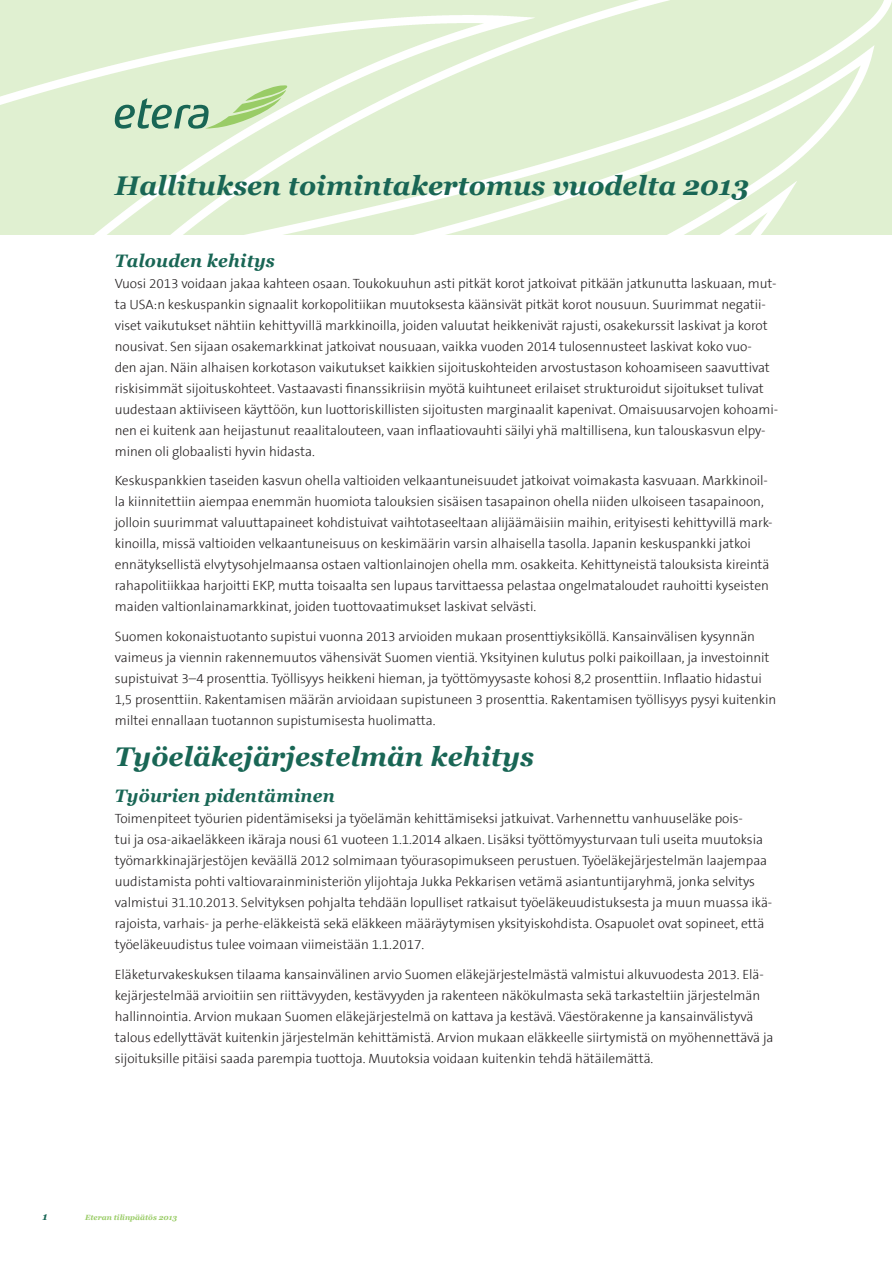
<style>
.page{position:relative;width:893px;height:1263px;background:#fff}
.page>*{position:absolute;margin:0;border:0;box-sizing:border-box;transform-origin:0 0}
.t1{font:italic 700 27px "Georgia";color:#196655}
.t2{font:italic 700 18px "Georgia";letter-spacing:.01em;color:#196655}
.t3{font:300 13.5px/21px "The Sans B3";letter-spacing:-.005em;color:#231f20}
.t4{font:italic 700 10.5px "Georgia";color:#196655}
.t5{font:italic 700 7.5px "Georgia";color:#9c6}
</style>
<div class="page">
<img style="left:1px;top:0;width:891px;height:235px">
<svg style="left:115px;top:85px;width:173px;height:44px;background:#bed9b5"></svg>
<h1 class="t1" style="left:115px;top:168px;width:636px">Hallituksen toimintakertomus vuodelta 2013</h1>
<h2 class="t2" style="left:115px;top:249px;width:162px">Talouden kehitys</h2>
<p class="t3" style="left:115px;top:273px;width:665px">Vuosi 2013 voidaan jakaa kahteen osaan. Toukokuuhun asti pitkät korot jatkoivat pitkään jatkunutta laskuaan, mut&shy;ta USA:n keskuspankin signaalit korkopolitiikan muutoksesta käänsivät pitkät korot nousuun. Suurimmat negatii&shy;viset vaikutukset nähtiin kehittyvillä markkinoilla, joiden valuutat heikkenivät rajusti, osakekurssit laskivat ja korot nousivat. Sen sijaan osakemarkkinat jatkoivat nousuaan, vaikka vuoden 2014 tulosennusteet laskivat koko vuo-<br>den ajan. Näin alhaisen korkotason vaikutukset kaikkien sijoituskohteiden arvostustason kohoamiseen saavuttivat riskisimmät sijoituskohteet. Vastaavasti finanssikriisin myötä kuihtuneet erilaiset strukturoidut sijoitukset tulivat uudestaan aktiiviseen käyttöön, kun luottoriskillisten sijoitusten marginaalit kapenivat. Omaisuusarvojen kohoami&shy;nen ei kuitenk aan heijastunut reaalitalouteen, vaan inflaatiovauhti säilyi yhä maltillisena, kun talouskasvun elpy&shy;minen oli globaalisti hyvin hidasta.</p>
<p class="t3" style="left:115px;top:471px;width:659px">Keskuspankkien taseiden kasvun ohella valtioiden velkaantuneisuudet jatkoivat voimakasta kasvuaan. Markkinoil&shy;la kiinnitettiin aiempaa enemmän huomiota talouksien sisäisen tasapainon ohella niiden ulkoiseen tasapainoon, jolloin suurimmat valuuttapaineet kohdistuivat vaihtotaseeltaan alijäämäisiin maihin, erityisesti kehittyvillä mark&shy;kinoilla, missä valtioiden velkaantuneisuus on keskimäärin varsin alhaisella tasolla. Japanin keskuspankki jatkoi ennätyksellistä elvytysohjelmaansa ostaen valtionlainojen ohella mm. osakkeita. Kehittyneistä talouksista kireintä rahapolitiikkaa harjoitti EKP, mutta toisaalta sen lupaus tarvittaessa pelastaa ongelmataloudet rauhoitti kyseisten maiden valtionlainamarkkinat, joiden tuottovaatimukset laskivat selvästi.</p>
<p class="t3" style="left:115px;top:626px;width:663px">Suomen kokonaistuotanto supistui vuonna 2013 arvioiden mukaan prosenttiyksiköllä. Kansainvälisen kysynnän vaimeus ja viennin rakennemuutos vähensivät Suomen vientiä. Yksityinen kulutus polki paikoillaan, ja investoinnit supistuivat 3–4 prosenttia. Työllisyys heikkeni hieman, ja työttömyysaste kohosi 8,2 prosenttiin. Inflaatio hidastui 1,5 prosenttiin. Rakentamisen määrän arvioidaan supistuneen 3 prosenttia. Rakentamisen työllisyys pysyi kuitenkin miltei ennallaan tuotannon supistumisesta huolimatta.</p>
<h1 class="t1" style="left:115px;top:739px;width:421px">Työeläkejärjestelmän kehitys</h1>
<h2 class="t2" style="left:115px;top:784px;width:221px">Työurien pidentäminen</h2>
<p class="t3" style="left:115px;top:808px;width:659px">Toimenpiteet työurien pidentämiseksi ja työelämän kehittämiseksi jatkuivat. Varhennettu vanhuuseläke pois-<br>tui ja osa-aikaeläkkeen ikäraja nousi 61 vuoteen 1.1.2014 alkaen. Lisäksi työttömyysturvaan tuli useita muutoksia työmarkkinajärjestöjen keväällä 2012 solmimaan työurasopimukseen perustuen. Työeläkejärjestelmän laajempaa uudistamista pohti valtiovarainministeriön ylijohtaja Jukka Pekkarisen vetämä asiantuntijaryhmä, jonka selvitys valmistui 31.10.2013. Selvityksen pohjalta tehdään lopulliset ratkaisut työeläkeuudistuksesta ja muun muassa ikä&shy;rajoista, varhais- ja perhe-eläkkeistä sekä eläkkeen määräytymisen yksityiskohdista. Osapuolet ovat sopineet, että työeläkeuudistus tulee voimaan viimeistään 1.1.2017.</p>
<p class="t3" style="left:115px;top:964px;width:660px">Eläketurvakeskuksen tilaama kansainvälinen arvio Suomen eläkejärjestelmästä valmistui alkuvuodesta 2013. Elä&shy;kejärjestelmää arvioitiin sen riittävyyden, kestävyyden ja rakenteen näkökulmasta sekä tarkasteltiin järjestelmän hallinnointia. Arvion mukaan Suomen eläkejärjestelmä on kattava ja kestävä. Väestörakenne ja kansainvälistyvä talous edellyttävät kuitenkin järjestelmän kehittämistä. Arvion mukaan eläkkeelle siirtymistä on myöhennettävä ja sijoituksille pitäisi saada parempia tuottoja. Muutoksia voidaan kuitenkin tehdä hätäilemättä.</p>
<p class="t4" style="left:43px;top:1210px;width:7px">1</p>
<p class="t5" style="left:85px;top:1213px;width:94px">Eteran tilinpäätös 2013</p>
</div>
